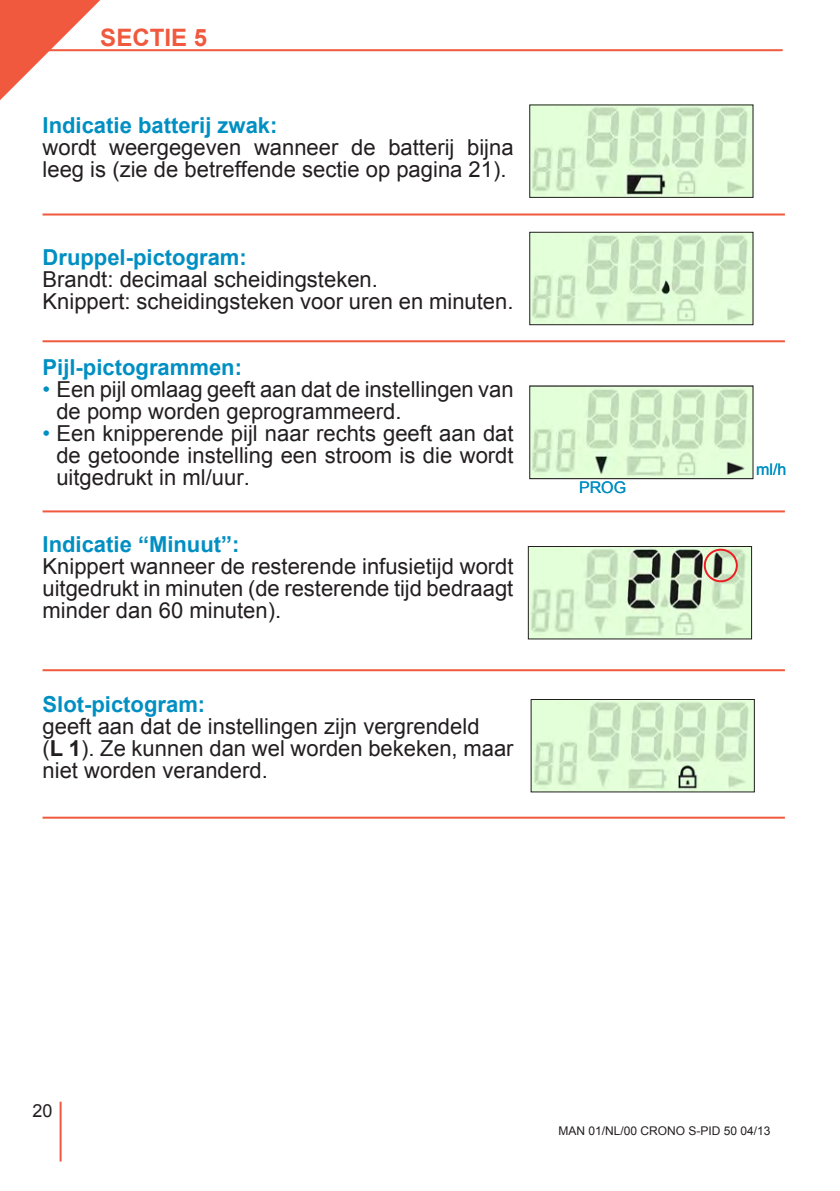
<style>
.page{position:relative;width:840px;height:1191px;background:#fff}
.page>*{position:absolute;margin:0;border:0;box-sizing:border-box;transform-origin:0 0}
.t1{font:700 24px "Arial";color:#f0593e}
.t2{font:22px/22px "Arial";color:#231f20}
.t3{font:700 22px "Arial";color:#008fc2}
.t4{font:18px "Arial";color:#231f20}
.t5{font:16px "Arial";color:#008fc2}
.t6{font:12px "Arial";color:#231f20}
.s1{color:#008fc2}
.s2{font-weight:700}
</style>
<div class="page">
<hr style="left:60px;top:1101px;width:2px;height:60px;background:#f0593e">
<hr style="left:40px;top:49px;width:742px;height:2px;background:#f0593e">
<svg style="left:0;top:0;width:102px;height:100px"></svg>
<hr style="left:43px;top:213px;width:741px;height:2px;background:#f0593e">
<hr style="left:43px;top:340px;width:741px;height:2px;background:#f0593e">
<hr style="left:43px;top:510px;width:741px;height:2px;background:#f0593e">
<hr style="left:43px;top:669px;width:741px;height:2px;background:#f0593e">
<hr style="left:43px;top:816px;width:741px;height:2px;background:#f0593e">
<img style="left:531px;top:106px;width:220px;height:90px">
<div style="left:529px;top:104px;width:224px;height:94px;border:1px solid #231f20"></div>
<img style="left:535px;top:111px;width:30px;height:29px">
<img style="left:546px;top:113px;width:30px;height:30px">
<img style="left:531px;top:234px;width:220px;height:89px">
<div style="left:529px;top:232px;width:224px;height:93px;border:1px solid #231f20"></div>
<img style="left:536px;top:238px;width:30px;height:30px">
<img style="left:547px;top:241px;width:30px;height:30px">
<img style="left:532px;top:701px;width:220px;height:89px">
<div style="left:530px;top:699px;width:224px;height:93px;border:1px solid #231f20"></div>
<img style="left:537px;top:704px;width:31px;height:30px">
<img style="left:549px;top:707px;width:30px;height:30px">
<img style="left:531px;top:388px;width:220px;height:89px">
<div style="left:529px;top:386px;width:224px;height:93px;border:1px solid #231f20"></div>
<img style="left:535px;top:391px;width:31px;height:30px">
<img style="left:547px;top:394px;width:30px;height:30px">
<img style="left:722px;top:458px;width:28px;height:19px">
<img style="left:529px;top:548px;width:220px;height:89px">
<div style="left:527px;top:546px;width:224px;height:93px;border:1px solid #231f20"></div>
<img style="left:535px;top:552px;width:30px;height:29px">
<img style="left:546px;top:554px;width:31px;height:30px">
<div style="left:703px;top:549px;width:34px;height:33px;border:2px solid #ee1d23;border-radius:50%"></div>
<p class="t1" style="left:100px;top:22px;width:108px">SECTIE 5</p>
<p class="t3" style="left:43px;top:111px;width:236px">Indicatie batterij zwak:</p>
<p class="t2" style="left:43px;top:137px;width:472px">wordt weergegeven wanneer de batterij bijna leeg is (zie de betreffende sectie op pagina 21).</p>
<p class="t3" style="left:43px;top:243px;width:206px">Druppel-pictogram:</p>
<p class="t2" style="left:43px;top:269px;width:472px">Brandt: decimaal scheidingsteken.<br>Knippert: scheidingsteken voor uren en minuten.</p>
<p class="t3" style="left:43px;top:353px;width:201px">Pijl-pictogrammen:</p>
<p class="t2" style="left:56px;top:379px;width:458px;text-indent:-14px"><span class="s1">•</span> Een pijl omlaag geeft aan dat de instellingen van de pomp worden geprogrammeerd.</p>
<p class="t2" style="left:56px;top:423px;width:458px;text-align:justify;text-indent:-14px"><span class="s1">•</span> Een knipperende pijl naar rechts geeft aan dat de getoonde instelling een stroom is die wordt uitgedrukt in ml/uur.</p>
<p class="t3" style="left:43px;top:530px;width:198px">Indicatie “Minuut”:</p>
<p class="t2" style="left:43px;top:556px;width:472px;text-align:justify">Knippert wanneer de resterende infusietijd wordt uitgedrukt in minuten (de resterende tijd bedraagt minder dan 60 minuten).</p>
<p class="t3" style="left:43px;top:690px;width:164px">Slot-pictogram:</p>
<p class="t2" style="left:43px;top:716px;width:472px">geeft aan dat de instellingen zijn vergrendeld<br>(<span class="s2">L 1</span>). Ze kunnen dan wel worden bekeken, maar niet worden veranderd.</p>
<p class="t5" style="left:578px;top:477px;width:49px">PROG</p>
<p class="t5" style="left:755px;top:459px;width:32px">ml/h</p>
<p class="t4" style="left:32px;top:1099px;width:22px">20</p>
<p class="t6" style="left:558px;top:1123px;width:214px">MAN 01/NL/00 CRONO S-PID 50 04/13</p>
</div>
